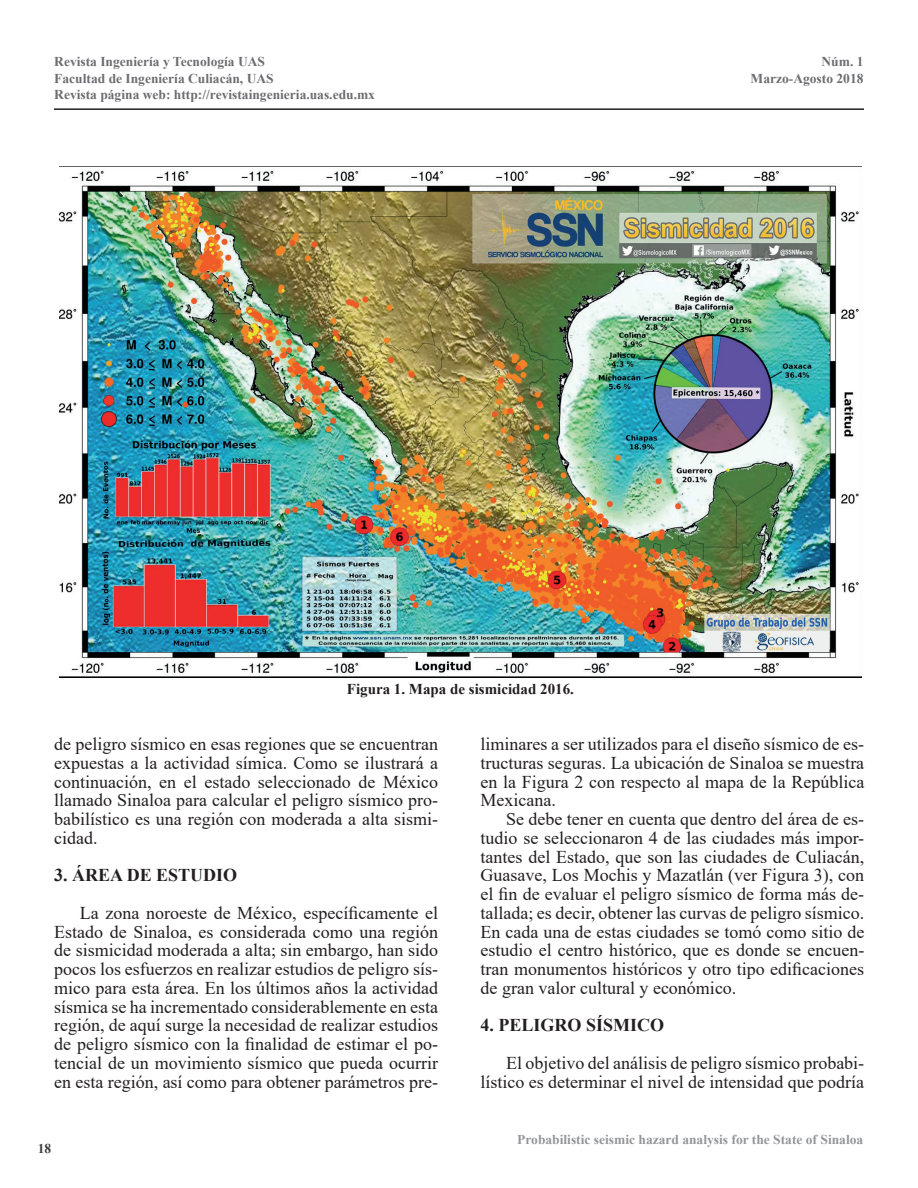
<style>
.page{position:relative;width:918px;height:1188px;background:#fff}
.page>*{position:absolute;margin:0;border:0;box-sizing:border-box;transform-origin:0 0}
.t1{font:18px/18.8px "Times New Roman";color:#231f20;text-align:justify}
.t2{font:700 18px "Times New Roman";color:#231f20}
.t3{font:700 15px "Times New Roman";color:#231f20}
.t4{font:700 13.5px/16.2px "Times New Roman";color:#6c6d70}
.t5{font:700 13.5px "Times New Roman";color:#939598}
.t6{font:700 13.5px "Times New Roman";color:#3e3e3f}
</style>
<div class="page">
<hr style="left:54px;top:108px;width:810px;height:2px;background:#231f20">
<img style="left:60px;top:170px;width:801px;height:507px">
<p class="t4" style="left:54px;top:53px;width:322px">Revista Ingeniería y Tecnología UAS<br>Facultad de Ingeniería Culiacán, UAS<br>Revista página web: http://revistaingenieria.uas.edu.mx</p>
<p class="t4" style="left:751px;top:53px;width:114px;text-align:right">Núm. 1<br>Marzo-Agosto 2018</p>
<p class="t3" style="left:347px;top:678px;width:229px">Figura 1. Mapa de sismicidad 2016.</p>
<p class="t1" style="left:54px;top:734px;width:385px">de peligro sísmico en esas regiones que se encuentran expuestas a la actividad símica. Como se ilustrará a continuación, en el estado seleccionado de México llamado Sinaloa para calcular el peligro sísmico pro&shy;babilístico es una región con moderada a alta sismi&shy;cidad.</p>
<p class="t2" style="left:54px;top:862px;width:185px">3. ÁREA DE ESTUDIO</p>
<p class="t1" style="left:54px;top:903px;width:385px;text-indent:26px">La zona noroeste de México, específicamente el Estado de Sinaloa, es considerada como una región de sismicidad moderada a alta; sin embargo, han sido pocos los esfuerzos en realizar estudios de peligro sís&shy;mico para esta área. En los últimos años la actividad sísmica se ha incrementado considerablemente en esta región, de aquí surge la necesidad de realizar estudios de peligro sísmico con la finalidad de estimar el po&shy;tencial de un movimiento sísmico que pueda ocurrir en esta región, así como para obtener parámetros pre-</p>
<p class="t6" style="left:38px;top:1139px;width:15px">18</p>
<p class="t1" style="left:481px;top:734px;width:385px">liminares a ser utilizados para el diseño sísmico de es&shy;tructuras seguras. La ubicación de Sinaloa se muestra en la Figura 2 con respecto al mapa de la República Mexicana.</p>
<p class="t1" style="left:481px;top:809px;width:385px;text-indent:26px">Se debe tener en cuenta que dentro del área de es&shy;tudio se seleccionaron 4 de las ciudades más impor&shy;tantes del Estado, que son las ciudades de Culiacán, Guasave, Los Mochis y Mazatlán (ver Figura 3), con el fin de evaluar el peligro sísmico de forma más de&shy;tallada; es decir, obtener las curvas de peligro sísmico.<br>En cada una de estas ciudades se tomó como sitio de estudio el centro histórico, que es donde se encuen&shy;tran monumentos históricos y otro tipo edificaciones de gran valor cultural y económico.</p>
<p class="t2" style="left:481px;top:1012px;width:185px">4. PELIGRO SÍSMICO</p>
<p class="t1" style="left:481px;top:1053px;width:385px;text-align:right">El objetivo del análisis de peligro sísmico probabi&shy;lístico es determinar el nivel de intensidad que podría</p>
<p class="t5" style="left:517px;top:1130px;width:348px">Probabilistic seismic hazard analysis for the State of Sinaloa</p>
</div>
